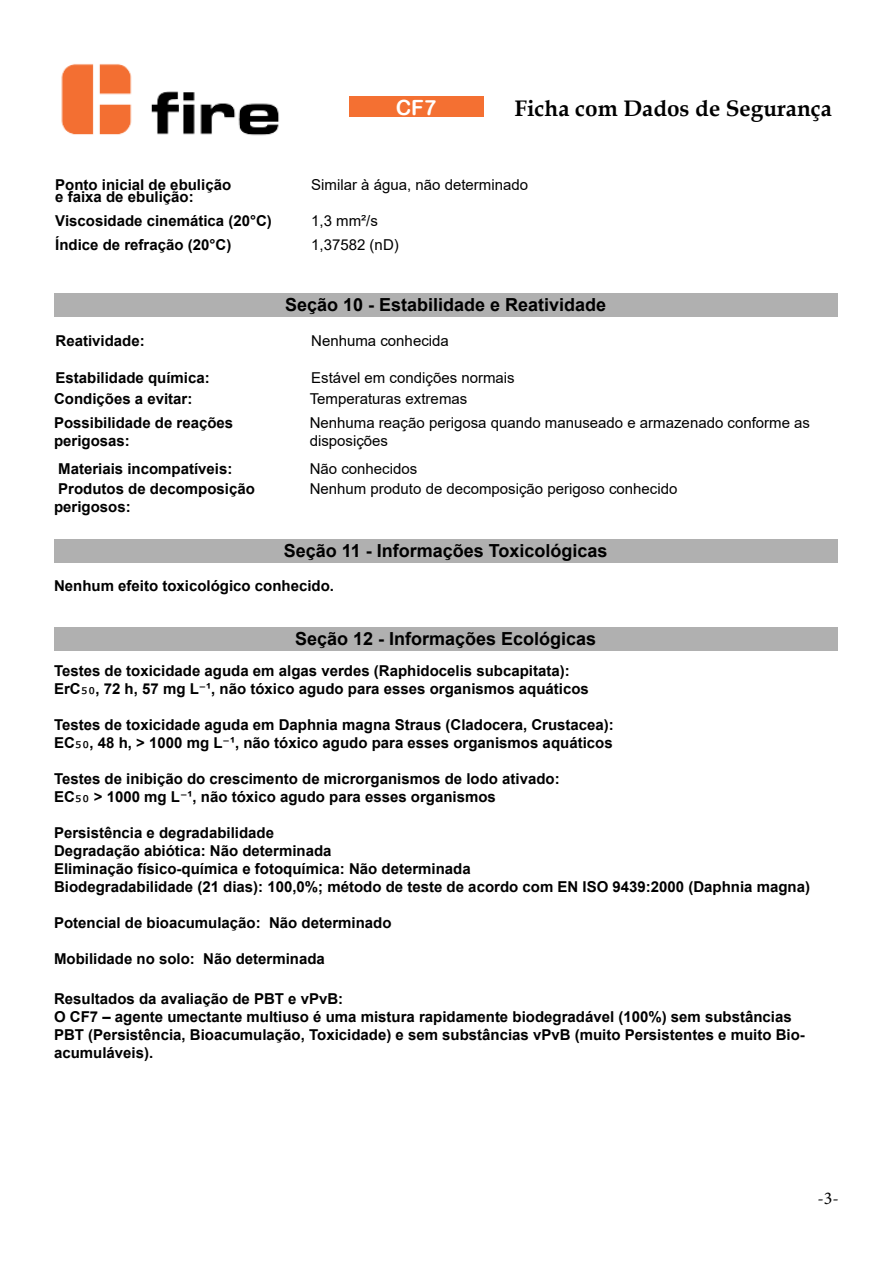
<style>
.page{position:relative;width:893px;height:1263px;background:#fff}
.page>*{position:absolute;margin:0;border:0;box-sizing:border-box;transform-origin:0 0}
.t1{font:700 22.5px "Book Antiqua";color:#000}
.t2{font:21px "Arial Rounded MT Bold";color:#fff}
.t3{font:700 18px "Arial";color:#000}
.t4{font:18px "Minion Pro";color:#000}
.t5{font:700 15px/18px "Arial";color:#000}
.t6{font:15px/24px "Arial";color:#000}
.s1{font-family:"Tahoma";font-weight:400}
</style>
<div class="page">
<div style="left:349px;top:96px;width:134px;height:21px;background:#f47032"></div>
<img style="left:61px;top:64px;width:218px;height:72px">
<div style="left:54px;top:293px;width:783px;height:24px;background:#b0b0b0"></div>
<div style="left:54px;top:539px;width:783px;height:23px;background:#b0b0b0"></div>
<div style="left:54px;top:627px;width:783px;height:23px;background:#b0b0b0"></div>
<h2 class="t2" style="left:396px;top:95px;width:42px">CF7</h2>
<h1 class="t1" style="left:515px;top:93px;width:319px">Ficha com Dados de Segurança</h1>
<p class="t5" style="left:55px;top:178px;width:177px;line-height:12px">Ponto inicial de ebulição e faixa de ebulição:</p>
<p class="t5" style="left:55px;top:208px;width:218px;line-height:24px">Viscosidade cinemática (20°C)<br>Índice de refração (20°C)</p>
<p class="t6" style="left:311px;top:172px;width:218px">Similar à água, não determinado</p>
<p class="t6" style="left:311px;top:208px;width:89px">1,3 mm²/s<br>1,37582 (nD)</p>
<p class="t3" style="left:285px;top:292px;width:323px">Seção 10 - Estabilidade e Reatividade</p>
<p class="t5" style="left:56px;top:332px;width:91px">Reatividade:</p>
<p class="t6" style="left:311px;top:329px;width:139px">Nenhuma conhecida</p>
<p class="t5" style="left:56px;top:369px;width:156px">Estabilidade química:</p>
<p class="t6" style="left:311px;top:365px;width:205px">Estável em condições normais</p>
<p class="t5" style="left:54px;top:390px;width:140px">Condições a evitar:</p>
<p class="t6" style="left:310px;top:387px;width:159px">Temperaturas extremas</p>
<p class="t5" style="left:54px;top:414px;width:181px">Possibilidade de reações perigosas:</p>
<p class="t6" style="left:310px;top:413px;width:502px;line-height:18px">Nenhuma reação perigosa quando manuseado e armazenado conforme as disposições</p>
<p class="t5" style="left:58px;top:460px;width:176px">Materiais incompatíveis:</p>
<p class="t6" style="left:310px;top:457px;width:109px">Não conhecidos</p>
<p class="t5" style="left:54px;top:479px;width:202px">Produtos de decomposição perigosos:</p>
<p class="t6" style="left:310px;top:476px;width:369px">Nenhum produto de decomposição perigoso conhecido</p>
<p class="t3" style="left:284px;top:538px;width:325px">Seção 11 - Informações Toxicológicas</p>
<p class="t5" style="left:54px;top:577px;width:282px">Nenhum efeito toxicológico conhecido.</p>
<p class="t3" style="left:295px;top:626px;width:303px">Seção 12 - Informações Ecológicas</p>
<p class="t5" style="left:54px;top:662px;width:536px">Testes de toxicidade aguda em algas verdes (Raphidocelis subcapitata):<br>ErC<span class="s1">₅₀</span>, 72 h, 57 mg L<span class="s1">⁻</span>¹, não tóxico agudo para esses organismos aquáticos</p>
<p class="t5" style="left:54px;top:716px;width:561px">Testes de toxicidade aguda em Daphnia magna Straus (Cladocera, Crustacea):<br>EC<span class="s1">₅₀</span>, 48 h, &gt; 1000 mg L<span class="s1">⁻</span>¹, não tóxico agudo para esses organismos aquáticos</p>
<p class="t5" style="left:54px;top:770px;width:507px">Testes de inibição do crescimento de microrganismos de lodo ativado:<br>EC<span class="s1">₅₀</span> &gt; 1000 mg L<span class="s1">⁻</span>¹, não tóxico agudo para esses organismos</p>
<p class="t5" style="left:54px;top:824px;width:758px">Persistência e degradabilidade<br>Degradação abiótica: Não determinada<br>Eliminação físico-química e fotoquímica: Não determinada<br>Biodegradabilidade (21 dias): 100,0%; método de teste de acordo com EN ISO 9439:2000 (Daphnia magna)</p>
<p class="t5" style="left:54px;top:914px;width:339px">Potencial de bioacumulação: Não determinado</p>
<p class="t5" style="left:54px;top:950px;width:272px">Mobilidade no solo: Não determinada</p>
<p class="t5" style="left:54px;top:990px;width:752px">Resultados da avaliação de PBT e vPvB:<br>O CF7 – agente umectante multiuso é uma mistura rapidamente biodegradável (100%) sem substâncias PBT (Persistência, Bioacumulação, Toxicidade) e sem substâncias vPvB (muito Persistentes e muito Bio&shy;acumuláveis).</p>
<p class="t4" style="left:817px;top:1186px;width:23px">-3-</p>
</div>
